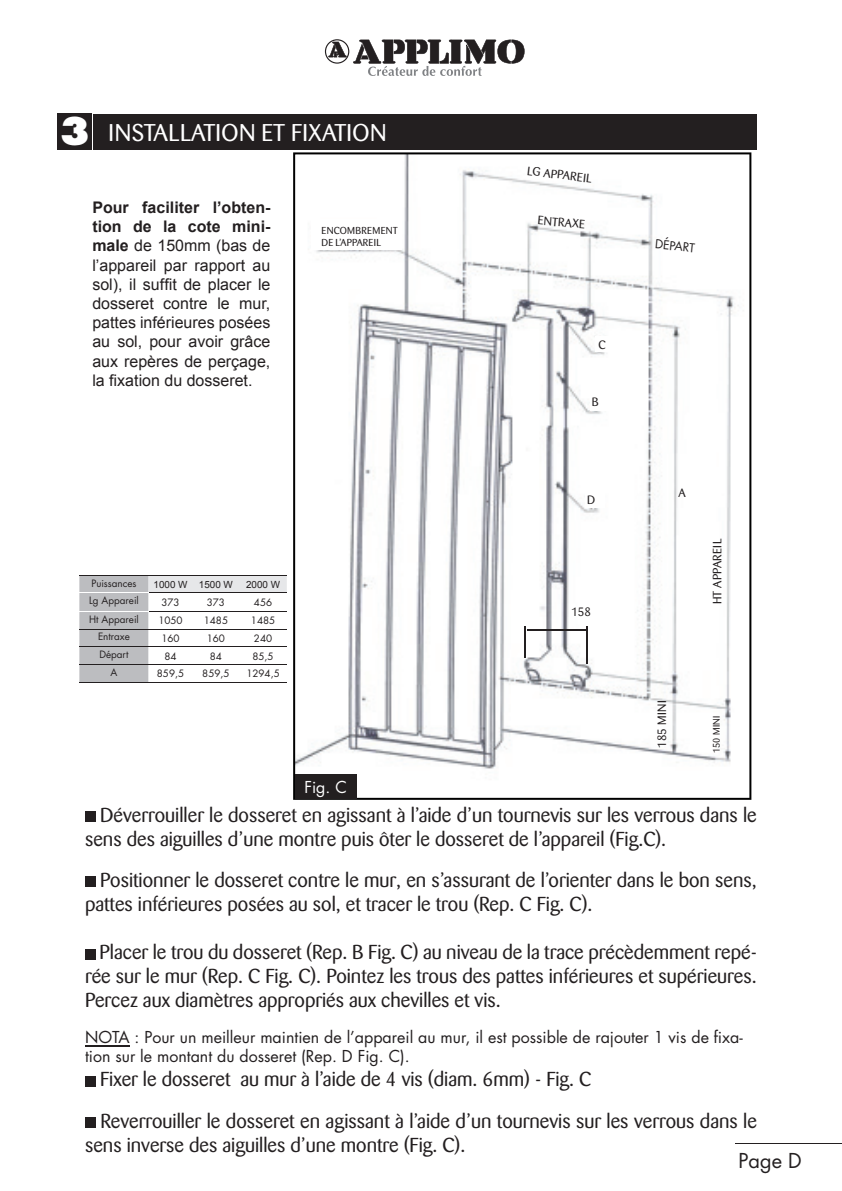
<style>
.page{position:relative;width:842px;height:1191px;background:#fff}
.page>*{position:absolute;margin:0;border:0;box-sizing:border-box;transform-origin:0 0}
.t1{font:24px "Barmeno";letter-spacing:.02em;color:#fff}
.t2{font:20px/24px "Barmeno";color:#231f20}
.t3{font:20px "Futura";color:#231f20}
.t4{font:16px/19.2px "Arial";color:#231f20;text-align:justify}
.t5{font:16px/19.2px "Futura";color:#231f20}
.t6{font:16px "Futura";color:#fff}
.t7{font:12px "Barmeno";letter-spacing:.02em;color:#231f20}
.t8{font:12px "Futura";color:#231f20}
.t9{font:10px/12px "Barmeno";letter-spacing:.02em;color:#231f20}
.t10{font:9.8px "Futura";color:#231f20}
.t11{font:9.8px "Arial";color:#231f20}
.t12{font:9.6px "Barmeno";letter-spacing:.04em;color:#231f20}
.s1{font-family:"Futura";font-weight:800;font-size:37.2px}
.s2{font-weight:700}
</style>
<div class="page">
<div style="left:57px;top:113px;width:35px;height:37px;background:#231f20"></div>
<div style="left:93px;top:114px;width:664px;height:35px;background:#231f20"></div>
<hr style="left:85px;top:1045px;width:45px;height:1px;background:#231f20">
<div style="left:85px;top:811px;width:10px;height:10px;background:#231f20"></div>
<div style="left:85px;top:876px;width:10px;height:10px;background:#231f20"></div>
<div style="left:85px;top:949px;width:10px;height:10px;background:#231f20"></div>
<div style="left:85px;top:1076px;width:10px;height:10px;background:#231f20"></div>
<div style="left:85px;top:1117px;width:10px;height:10px;background:#231f20"></div>
<hr style="left:736px;top:1143px;width:106px;height:1px;background:#231f20">
<svg style="left:293px;top:152px;width:458px;height:648px"></svg>
<div style="left:295px;top:774px;width:61px;height:24px;background:#231f20"></div>
<svg style="left:79px;top:576px;width:208px;height:106px"></svg>
<hr style="left:79px;top:575px;width:70px;height:1px;background:#231f20">
<hr style="left:79px;top:629px;width:70px;height:1px;background:#231f20">
<hr style="left:79px;top:646px;width:70px;height:1px;background:#231f20">
<hr style="left:79px;top:664px;width:70px;height:1px;background:#231f20">
<hr style="left:79px;top:682px;width:70px;height:1px;background:#231f20">
<hr style="left:79px;top:592px;width:70px;height:1px;background:#fff">
<hr style="left:79px;top:611px;width:70px;height:1px;background:#fff">
<hr style="left:149px;top:575px;width:44px;height:1px;background:#231f20">
<hr style="left:193px;top:575px;width:46px;height:1px;background:#231f20">
<hr style="left:239px;top:575px;width:48px;height:1px;background:#231f20">
<hr style="left:149px;top:592px;width:44px;height:1px;background:#231f20">
<hr style="left:193px;top:592px;width:46px;height:1px;background:#231f20">
<hr style="left:239px;top:592px;width:48px;height:1px;background:#231f20">
<hr style="left:149px;top:611px;width:44px;height:1px;background:#231f20">
<hr style="left:193px;top:611px;width:46px;height:1px;background:#231f20">
<hr style="left:239px;top:611px;width:48px;height:1px;background:#231f20">
<hr style="left:149px;top:629px;width:44px;height:1px;background:#231f20">
<hr style="left:193px;top:629px;width:46px;height:1px;background:#231f20">
<hr style="left:239px;top:629px;width:48px;height:1px;background:#231f20">
<hr style="left:149px;top:646px;width:44px;height:1px;background:#231f20">
<hr style="left:193px;top:646px;width:46px;height:1px;background:#231f20">
<hr style="left:239px;top:646px;width:48px;height:1px;background:#231f20">
<hr style="left:149px;top:664px;width:44px;height:1px;background:#231f20">
<hr style="left:193px;top:664px;width:46px;height:1px;background:#231f20">
<hr style="left:239px;top:664px;width:48px;height:1px;background:#231f20">
<hr style="left:149px;top:682px;width:44px;height:1px;background:#231f20">
<hr style="left:193px;top:682px;width:46px;height:1px;background:#231f20">
<hr style="left:239px;top:682px;width:48px;height:1px;background:#231f20">
<div style="left:595px;top:336px;width:19px;height:15px;background:#fff"></div>
<div style="left:590px;top:395px;width:19px;height:15px;background:#fff"></div>
<div style="left:585px;top:493px;width:20px;height:15px;background:#fff"></div>
<hr style="left:525px;top:626px;width:1px;height:31px;background:#231f20">
<hr style="left:587px;top:626px;width:1px;height:37px;background:#231f20">
<hr style="left:527px;top:629px;width:59px;height:1px;background:#231f20">
<div style="left:311px;top:219px;width:91px;height:30px;background:#fff"></div>
<svg style="left:325px;top:39px;width:200px;height:37px"></svg>
<p class="t1" style="left:60px;top:118px;width:329px"><span class="s1">3</span> INSTALLATION ET FIXATION</p>
<p class="t4" style="left:92px;top:198px;width:180px"><span class="s2">Pour faciliter l’obten&shy;tion de la cote mini&shy;male</span> de 150mm (bas de l’appareil par rapport au sol), il suffit de placer le dosseret contre le mur, pattes inférieures posées au sol, pour avoir grâce aux repères de perçage, la fixation du dosseret.</p>
<p class="t9" style="left:321px;top:225px;width:78px">ENCOMBREMENT<br>DE L’APPAREIL</p>
<p class="t10" style="left:91px;top:576px;width:47px">Puissances</p>
<p class="t11" style="left:154px;top:579px;width:81px">1000 W 1500 W</p>
<p class="t11" style="left:246px;top:579px;width:36px">2000 W</p>
<p class="t10" style="left:89px;top:594px;width:51px">Lg Appareil</p>
<p class="t10" style="left:161px;top:595px;width:20px">373</p>
<p class="t10" style="left:207px;top:595px;width:20px">373</p>
<p class="t10" style="left:254px;top:595px;width:20px">456</p>
<p class="t10" style="left:89px;top:612px;width:51px">Ht Appareil</p>
<p class="t10" style="left:158px;top:614px;width:26px">1050</p>
<p class="t10" style="left:204px;top:614px;width:26px">1485</p>
<p class="t10" style="left:251px;top:614px;width:26px">1485</p>
<p class="t10" style="left:98px;top:630px;width:33px">Entraxe</p>
<p class="t10" style="left:161px;top:631px;width:20px">160</p>
<p class="t10" style="left:207px;top:631px;width:20px">160</p>
<p class="t10" style="left:254px;top:631px;width:20px">240</p>
<p class="t10" style="left:99px;top:647px;width:31px">Départ</p>
<p class="t10" style="left:164px;top:649px;width:14px">84</p>
<p class="t10" style="left:210px;top:649px;width:14px">84</p>
<p class="t10" style="left:252px;top:649px;width:23px">85,5</p>
<p class="t10" style="left:111px;top:665px;width:8px">A</p>
<p class="t10" style="left:157px;top:667px;width:29px">859,5</p>
<p class="t10" style="left:202px;top:667px;width:29px">859,5</p>
<p class="t10" style="left:246px;top:667px;width:35px">1294,5</p>
<p class="t6" style="left:304px;top:776px;width:44px">Fig. C</p>
<p class="t7" style="left:528px;top:164px;width:67px;rotate:7deg">LG APPAREIL</p>
<p class="t7" style="left:538px;top:213px;width:49px;rotate:5deg">ENTRAXE</p>
<p class="t7" style="left:599px;top:338px;width:9px">C</p>
<p class="t7" style="left:592px;top:394px;width:8px">B</p>
<p class="t7" style="left:587px;top:493px;width:10px">D</p>
<p class="t7" style="left:571px;top:604px;width:21px">158</p>
<p class="t8" style="left:656px;top:236px;width:41px;rotate:6deg">DÉPART</p>
<p class="t7" style="left:678px;top:485px;width:9px">A</p>
<p class="t7" style="left:710px;top:604px;width:67px;rotate:-90deg">HT APPAREIL</p>
<p class="t7" style="left:655px;top:748px;width:49px;rotate:-90deg">185 MINI</p>
<p class="t12" style="left:711px;top:753px;width:39px;rotate:-90deg">150 MINI</p>
<p class="t2" style="left:85px;top:803px;width:673px;text-indent:15px">Déverrouiller le dosseret en agissant à l’aide d’un tournevis sur les verrous dans le sens des aiguilles d’une montre puis ôter le dosseret de l’appareil (Fig.C).</p>
<p class="t2" style="left:85px;top:868px;width:673px;text-indent:15px">Positionner le dosseret contre le mur, en s’assurant de l’orienter dans le bon sens, pattes inférieures posées au sol, et tracer le trou (Rep. C Fig. C).</p>
<p class="t2" style="left:85px;top:940px;width:673px;text-align:justify;text-indent:15px">Placer le trou du dosseret (Rep. B Fig. C) au niveau de la trace précèdemment repé&shy;rée sur le mur (Rep. C Fig. C). Pointez les trous des pattes inférieures et supérieures.<br>Percez aux diamètres appropriés aux chevilles et vis.</p>
<p class="t5" style="left:85px;top:1027px;width:659px">NOTA : Pour un meilleur maintien de l’appareil au mur, il est possible de rajouter 1 vis de fixa&shy;tion sur le montant du dosseret (Rep. D Fig. C).</p>
<p class="t2" style="left:100px;top:1059px;width:658px;line-height:41px">Fixer le dosseret au mur à l’aide de 4 vis (diam. 6mm) - Fig. C<br>Reverrouiller le dosseret en agissant à l’aide d’un tournevis sur les verrous dans le</p>
<p class="t2" style="left:85px;top:1132px;width:382px">sens inverse des aiguilles d’une montre (Fig. C).</p>
<p class="t3" style="left:738px;top:1147px;width:65px">Page D</p>
</div>
